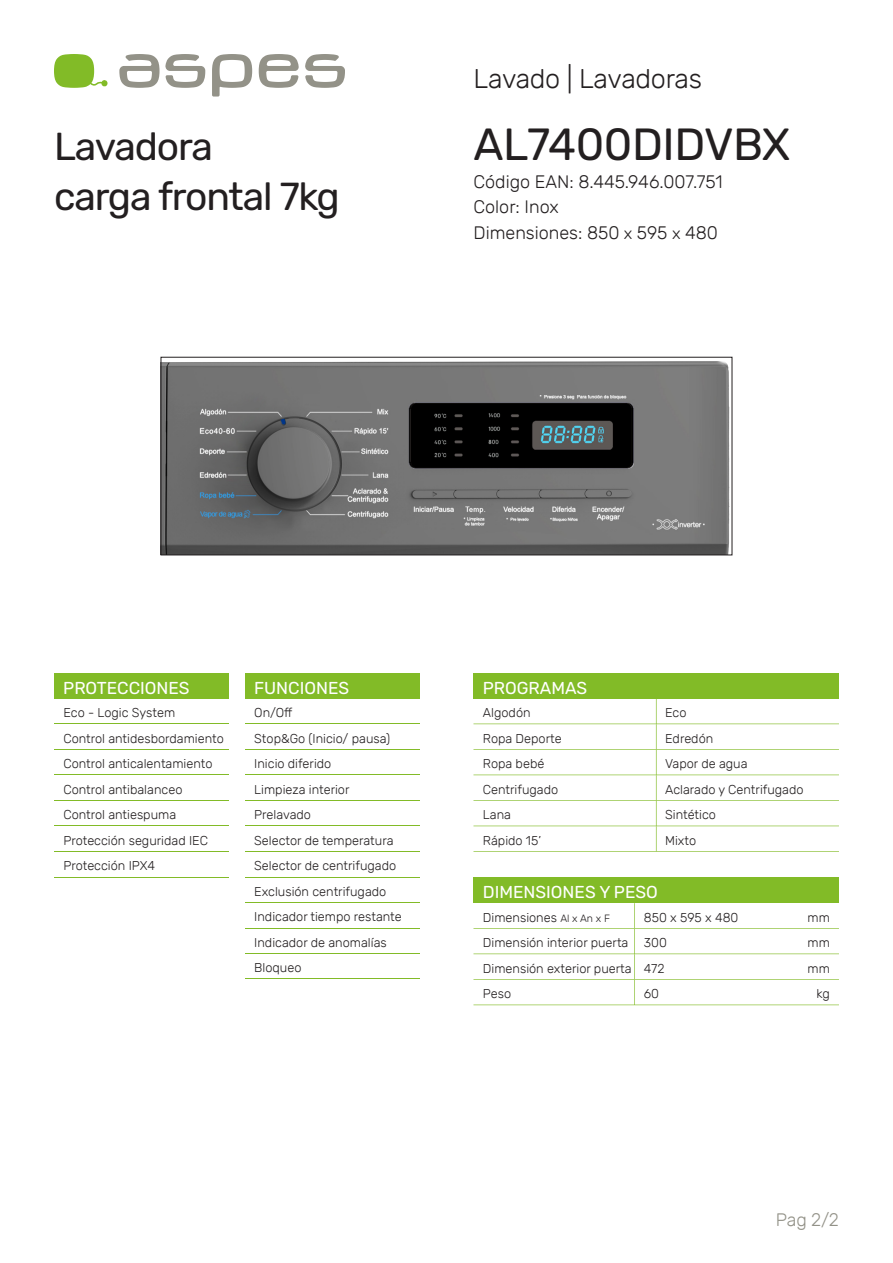
<style>
.page{position:relative;width:893px;height:1263px;background:#fff}
.page>*{position:absolute;margin:0;border:0;box-sizing:border-box;transform-origin:0 0}
.REFERENCIA{font:45px "Rubik";letter-spacing:-.01em;color:#231f20}
.FAMILIA{font:39px "Rubik";letter-spacing:-.03em;color:#231f20}
.SUB_TITULO{font:300 27px "Rubik";letter-spacing:-.01em;color:#231f20}
.TEXTO{font:300 18px "Rubik";color:#231f20}
.SUB_TITULO-2{font:300 18px "Rubik";color:#939288}
.TITULO_TABLA{font:17.25px "Rubik";color:#fff}
.TEXTO_TABLA{font:300 12.75px "Rubik";color:#231f20}
.UNIDADES_TABLA{font:300 12.75px "Rubik";color:#231f20}
.s1{font-size:16.5px}
.s2{font-size:10.5px}
</style>
<div class="page">
<svg style="left:212px;top:54px;width:40px;height:43px"></svg>
<svg style="left:305px;top:54px;width:40px;height:34px"></svg>
<svg style="left:259px;top:54px;width:40px;height:34px"></svg>
<svg style="left:119px;top:54px;width:86px;height:34px"></svg>
<svg style="left:54px;top:54px;width:54px;height:34px"></svg>
<div style="left:473px;top:877px;width:366px;height:26px;background:#82bb27"></div>
<svg style="left:473px;top:903px;width:366px;height:102px"></svg>
<img style="left:163px;top:361px;width:567px;height:192px">
<div style="left:161px;top:357px;width:571px;height:198px;border:1px solid #231f20"></div>
<div style="left:54px;top:673px;width:175px;height:26px;background:#82bb27"></div>
<div style="left:245px;top:673px;width:174px;height:26px;background:#82bb27"></div>
<hr style="left:245px;top:851px;width:174px;height:1px;background:#82bb27">
<hr style="left:245px;top:826px;width:174px;height:1px;background:#82bb27">
<hr style="left:245px;top:877px;width:174px;height:1px;background:#82bb27">
<hr style="left:245px;top:902px;width:174px;height:1px;background:#82bb27">
<hr style="left:245px;top:928px;width:174px;height:1px;background:#82bb27">
<svg style="left:473px;top:699px;width:366px;height:153px"></svg>
<div style="left:473px;top:673px;width:366px;height:26px;background:#82bb27"></div>
<hr style="left:245px;top:749px;width:174px;height:1px;background:#82bb27">
<hr style="left:245px;top:723px;width:174px;height:1px;background:#82bb27">
<hr style="left:245px;top:774px;width:174px;height:1px;background:#82bb27">
<hr style="left:245px;top:800px;width:174px;height:1px;background:#82bb27">
<hr style="left:54px;top:723px;width:175px;height:1px;background:#82bb27">
<hr style="left:54px;top:749px;width:175px;height:1px;background:#82bb27">
<hr style="left:54px;top:774px;width:175px;height:1px;background:#82bb27">
<hr style="left:54px;top:800px;width:175px;height:1px;background:#82bb27">
<hr style="left:54px;top:825px;width:175px;height:1px;background:#82bb27">
<hr style="left:54px;top:851px;width:175px;height:1px;background:#82bb27">
<hr style="left:54px;top:877px;width:175px;height:1px;background:#82bb27">
<hr style="left:245px;top:953px;width:174px;height:1px;background:#82bb27">
<hr style="left:245px;top:979px;width:174px;height:1px;background:#82bb27">
<p class="FAMILIA" style="left:54px;top:125px;width:160px">Lavadora</p>
<p class="FAMILIA" style="left:54px;top:174px;width:287px">carga frontal 7kg</p>
<p class="SUB_TITULO" style="left:473px;top:63px;width:230px">Lavado | Lavadoras</p>
<p class="REFERENCIA" style="left:473px;top:119px;width:318px">AL7400DIDVBX</p>
<p class="TEXTO" style="left:473px;top:171px;width:251px">Código EAN: 8.445.946.007.751</p>
<p class="TEXTO" style="left:473px;top:197px;width:87px">Color: Inox</p>
<p class="TEXTO" style="left:473px;top:222px;width:246px">Dimensiones: 850 <span class="s1">x</span> 595 <span class="s1">x</span> 480</p>
<p class="TITULO_TABLA" style="left:63px;top:678px;width:128px">PROTECCIONES</p>
<p class="TITULO_TABLA" style="left:254px;top:678px;width:97px">FUNCIONES</p>
<p class="TEXTO_TABLA" style="left:63px;top:705px;width:113px">Eco - Logic System</p>
<p class="TEXTO_TABLA" style="left:63px;top:731px;width:162px">Control antidesbordamiento</p>
<p class="TEXTO_TABLA" style="left:63px;top:756px;width:151px">Control anticalentamiento</p>
<p class="TEXTO_TABLA" style="left:63px;top:782px;width:121px">Control antibalanceo</p>
<p class="TEXTO_TABLA" style="left:63px;top:807px;width:114px">Control antiespuma</p>
<p class="TEXTO_TABLA" style="left:63px;top:833px;width:146px">Protección seguridad IEC</p>
<p class="TEXTO_TABLA" style="left:63px;top:859px;width:93px">Protección IPX4</p>
<p class="TEXTO_TABLA" style="left:254px;top:705px;width:40px">On/Off</p>
<p class="TEXTO_TABLA" style="left:254px;top:731px;width:137px">Stop&amp;Go (Inicio/ pausa)</p>
<p class="TEXTO_TABLA" style="left:254px;top:756px;width:79px">Inicio diferido</p>
<p class="TEXTO_TABLA" style="left:254px;top:782px;width:97px">Limpieza interior</p>
<p class="TEXTO_TABLA" style="left:254px;top:808px;width:58px">Prelavado</p>
<p class="TEXTO_TABLA" style="left:254px;top:833px;width:141px">Selector de temperatura</p>
<p class="TEXTO_TABLA" style="left:254px;top:859px;width:143px">Selector de centrifugado</p>
<p class="TEXTO_TABLA" style="left:254px;top:884px;width:134px">Exclusión centrifugado</p>
<p class="TEXTO_TABLA" style="left:254px;top:910px;width:149px">Indicador tiempo restante</p>
<p class="TEXTO_TABLA" style="left:254px;top:935px;width:134px">Indicador de anomalías</p>
<p class="TEXTO_TABLA" style="left:254px;top:961px;width:49px">Bloqueo</p>
<p class="TITULO_TABLA" style="left:483px;top:678px;width:106px">PROGRAMAS</p>
<p class="TEXTO_TABLA" style="left:483px;top:705px;width:49px">Algodón</p>
<p class="TEXTO_TABLA" style="left:665px;top:705px;width:23px">Eco</p>
<p class="TEXTO_TABLA" style="left:483px;top:731px;width:80px">Ropa Deporte</p>
<p class="TEXTO_TABLA" style="left:665px;top:731px;width:50px">Edredón</p>
<p class="TEXTO_TABLA" style="left:483px;top:756px;width:63px">Ropa bebé</p>
<p class="TEXTO_TABLA" style="left:665px;top:756px;width:84px">Vapor de agua</p>
<p class="TEXTO_TABLA" style="left:483px;top:782px;width:77px">Centrifugado</p>
<p class="TEXTO_TABLA" style="left:665px;top:782px;width:140px">Aclarado y Centrifugado</p>
<p class="TEXTO_TABLA" style="left:483px;top:808px;width:30px">Lana</p>
<p class="TEXTO_TABLA" style="left:665px;top:808px;width:52px">Sintético</p>
<p class="TEXTO_TABLA" style="left:483px;top:833px;width:60px">Rápido 15’</p>
<p class="TEXTO_TABLA" style="left:665px;top:833px;width:33px">Mixto</p>
<p class="TITULO_TABLA" style="left:483px;top:882px;width:177px">DIMENSIONES Y PESO</p>
<p class="TEXTO_TABLA" style="left:483px;top:910px;width:129px">Dimensiones <span class="s2">Al x An x F</span></p>
<p class="TEXTO_TABLA" style="left:644px;top:910px;width:96px">850 x 595 x 480</p>
<p class="UNIDADES_TABLA" style="left:807px;top:910px;width:24px">mm</p>
<p class="TEXTO_TABLA" style="left:483px;top:935px;width:147px">Dimensión interior puerta</p>
<p class="TEXTO_TABLA" style="left:644px;top:935px;width:25px">300</p>
<p class="UNIDADES_TABLA" style="left:807px;top:936px;width:24px">mm</p>
<p class="TEXTO_TABLA" style="left:483px;top:961px;width:150px">Dimensión exterior puerta</p>
<p class="TEXTO_TABLA" style="left:644px;top:961px;width:22px">472</p>
<p class="UNIDADES_TABLA" style="left:807px;top:961px;width:24px">mm</p>
<p class="TEXTO_TABLA" style="left:483px;top:986px;width:30px">Peso</p>
<p class="TEXTO_TABLA" style="left:644px;top:986px;width:17px">60</p>
<p class="UNIDADES_TABLA" style="left:817px;top:987px;width:15px">kg</p>
<p class="SUB_TITULO-2" style="left:776px;top:1209px;width:65px">Pag 2/2</p>
</div>
